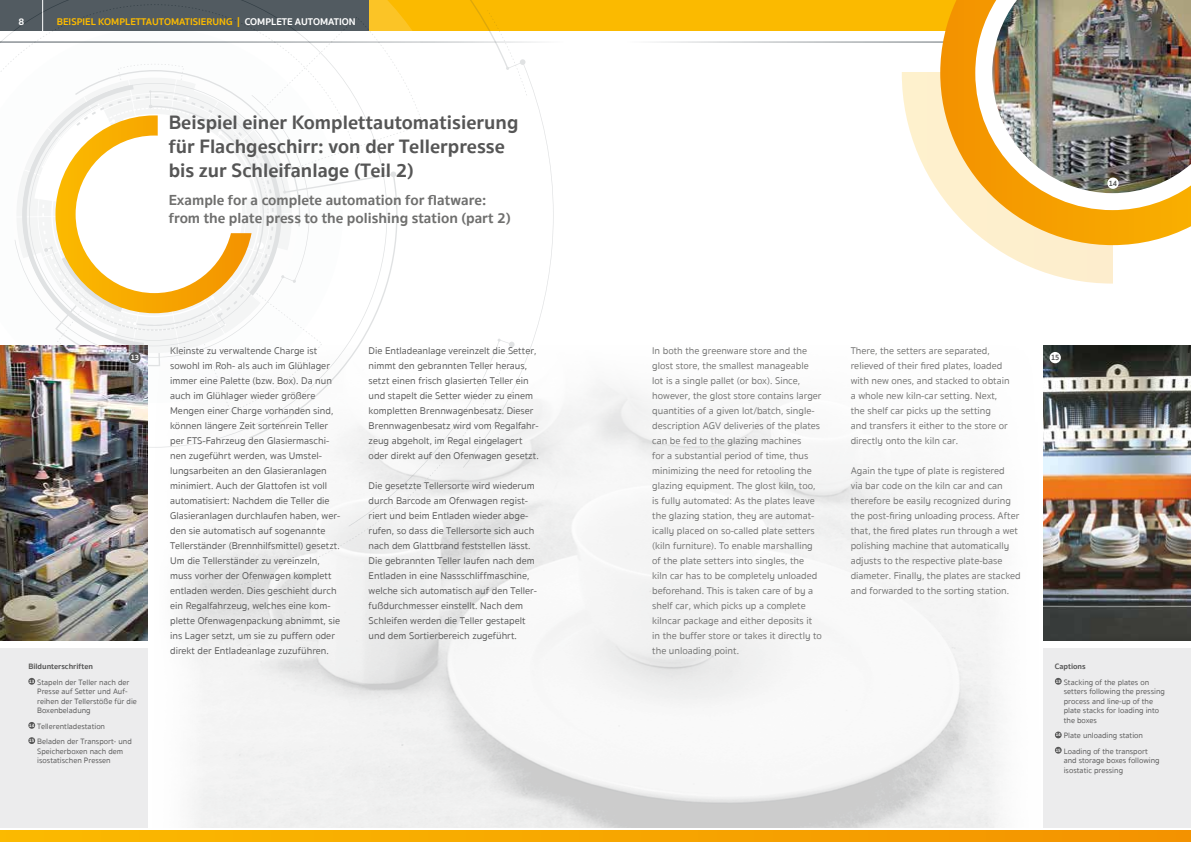
<style>
.page{position:relative;width:1191px;height:842px;background:#fff}
.page>*{position:absolute;margin:0;border:0;box-sizing:border-box;transform-origin:0 0}
.t1{font:700 20px/24px "Sukhumvit Set";color:#565656}
.t2{font:700 15px/18px "Sukhumvit Set";color:#6f6f6e}
.t3{font:10px/15px "Sukhumvit Set Text";color:#565656}
.t4{font:10px/15px "Sukhumvit Set Text";color:#6f6f6e}
.t5{font:700 10px "Sukhumvit Set";color:#fbba00}
.t6{font:700 10px "Sukhumvit Set";color:#fff}
.t7{font:8px/9.6px "Sukhumvit Set Text";color:#565656}
.t8{font:700 8px "Sukhumvit Set";color:#565656}
.t9{font:700 8px "Sukhumvit Set";color:#565656;scale:.9 1}
.t10{font:700 8px "Sukhumvit Set";color:#fff;scale:.9 1}
.s1{color:#fff}
</style>
<div class="page">
<div style="left:0;top:0;width:1191px;height:31px;background:#fbba00"></div>
<hr style="left:627px;top:42px;width:564px;height:1px;background:#343f46">
<hr style="left:0;top:42px;width:564px;height:1px;background:#343f46">
<svg style="left:0;top:831px;width:1191px;height:11px"></svg>
<img style="left:147px;top:382px;width:854px;height:446px">
<div style="left:0;top:649px;width:147px;height:179px;background:#ececed"></div>
<div style="left:1043px;top:649px;width:148px;height:179px;background:#ececed"></div>
<div style="left:28px;top:678px;width:7px;height:7px;background:#565656;border-radius:50%"></div>
<div style="left:28px;top:722px;width:7px;height:7px;background:#565656;border-radius:50%"></div>
<div style="left:28px;top:737px;width:7px;height:7px;background:#565656;border-radius:50%"></div>
<div style="left:1054px;top:678px;width:7px;height:7px;background:#565656;border-radius:50%"></div>
<svg style="left:1054px;top:731px;width:7px;height:7px"></svg>
<div style="left:1054px;top:747px;width:7px;height:7px;background:#565656;border-radius:50%"></div>
<svg style="left:234px;top:526px;width:278px;height:60px;fill:#eeefef"></svg>
<svg style="left:9px;top:0;width:544px;height:526px"></svg>
<img style="left:0;top:346px;width:147px;height:295px">
<img style="left:1043px;top:346px;width:148px;height:295px">
<div style="left:129px;top:352px;width:12px;height:11px;background:#565656;border-radius:50%"></div>
<div style="left:1049px;top:352px;width:11px;height:11px;background:#fff;border-radius:50%"></div>
<svg style="left:902px;top:73px;width:210px;height:211px"></svg>
<img style="left:940px;top:0;width:251px;height:245px">
<div style="left:1107px;top:178px;width:11px;height:11px;background:#fff;border-radius:50%"></div>
<p class="t6" style="left:18px;top:14px;width:7px">8</p>
<p class="t5" style="left:57px;top:14px;width:300px">BEISPIEL KOMPLETTAUTOMATISIERUNG | <span class="s1">COMPLETE AUTOMATION</span></p>
<h1 class="t1" style="left:169px;top:111px;width:351px">Beispiel einer Komplettautomatisierung für Flachgeschirr: von der Tellerpresse bis zur Schleifanlage (Teil 2)</h1>
<h2 class="t2" style="left:169px;top:191px;width:343px">Example for a complete automation for flatware: from the plate press to the polishing station (part 2)</h2>
<p class="t3" style="left:170px;top:344px;width:172px">Kleinste zu verwaltende Charge ist sowohl im Roh- als auch im Glühlager immer eine Palette (bzw. Box). Da nun auch im Glühlager wieder größere Mengen einer Charge vorhanden sind, können längere Zeit sortenrein Teller per FTS-Fahrzeug den Glasiermaschi&shy;nen zugeführt werden, was Umstel&shy;lungsarbeiten an den Glasieranlagen minimiert. Auch der Glattofen ist voll automatisiert: Nachdem die Teller die Glasieranlagen durchlaufen haben, wer&shy;den sie automatisch auf sogenannte Tellerständer (Brennhilfsmittel) gesetzt.<br>Um die Tellerständer zu vereinzeln, muss vorher der Ofenwagen komplett entladen werden. Dies geschieht durch ein Regalfahrzeug, welches eine kom&shy;plette Ofenwagenpackung abnimmt, sie ins Lager setzt, um sie zu puffern oder direkt der Entladeanlage zuzuführen.</p>
<p class="t3" style="left:369px;top:344px;width:172px">Die Entladeanlage vereinzelt die Setter, nimmt den gebrannten Teller heraus, setzt einen frisch glasierten Teller ein und stapelt die Setter wieder zu einem kompletten Brennwagenbesatz. Dieser Brennwagenbesatz wird vom Regalfahr&shy;zeug abgeholt, im Regal eingelagert oder direkt auf den Ofenwagen gesetzt.</p>
<p class="t4" style="left:652px;top:344px;width:171px">In both the greenware store and the glost store, the smallest manageable lot is a single pallet (or box). Since, however, the glost store contains larger quantities of a given lot/batch, single&shy;description AGV deliveries of the plates can be fed to the glazing machines<br>for a substantial period of time, thus minimizing the need for retooling the glazing equipment. The glost kiln, too, is fully automated: As the plates leave the glazing station, they are automat&shy;ically placed on so-called plate setters (kiln furniture). To enable marshalling of the plate setters into singles, the kiln car has to be completely unloaded beforehand. This is taken care of by a shelf car, which picks up a complete kilncar package and either deposits it in the buffer store or takes it directly to the unloading point.</p>
<p class="t4" style="left:850px;top:344px;width:160px">There, the setters are separated, relieved of their fired plates, loaded with new ones, and stacked to obtain a whole new kiln-car setting. Next, the shelf car picks up the setting and transfers it either to the store or directly onto the kiln car.</p>
<p class="t10" style="left:131px;top:351px;width:11px">13</p>
<p class="t9" style="left:1051px;top:351px;width:11px">15</p>
<p class="t4" style="left:850px;top:464px;width:172px">Again the type of plate is registered<br>via bar code on the kiln car and can therefore be easily recognized during the post-firing unloading process. After that, the fired plates run through a wet polishing machine that automatically adjusts to the respective plate-base diameter. Finally, the plates are stacked and forwarded to the sorting station.</p>
<p class="t3" style="left:369px;top:479px;width:169px">Die gesetzte Tellersorte wird wiederum durch Barcode am Ofenwagen regist&shy;riert und beim Entladen wieder abge&shy;rufen, so dass die Tellersorte sich auch nach dem Glattbrand feststellen lässt.<br>Die gebrannten Teller laufen nach dem Entladen in eine Nassschliffmaschine, welche sich automatisch auf den Teller&shy;fußdurchmesser einstellt. Nach dem Schleifen werden die Teller gestapelt und dem Sortierbereich zugeführt.</p>
<p class="t9" style="left:1108px;top:177px;width:11px">14</p>
<p class="t8" style="left:28px;top:661px;width:66px">Bildunterschriften</p>
<p class="t7" style="left:37px;top:677px;width:101px;text-indent:-8px"><sup>13</sup> Stapeln der Teller nach der<br>Presse auf Setter und Auf&shy;reihen der Tellerstöße für die<br>Boxenbeladung</p>
<p class="t7" style="left:29px;top:719px;width:104px;line-height:15.3px"><sup>14</sup> Tellerentladestation<br><sup>15</sup> Beladen der Transport- und</p>
<p class="t7" style="left:37px;top:746px;width:88px">Speicherboxen nach dem isostatischen Pressen</p>
<p class="t8" style="left:1054px;top:661px;width:32px">Captions</p>
<p class="t7" style="left:1063px;top:677px;width:103px;text-indent:-8px"><sup>13</sup> Stacking of the plates on setters following the pressing process and line-up of the plate stacks for loading into the boxes</p>
<p class="t7" style="left:1055px;top:728px;width:94px;line-height:15.3px"><sup>14</sup> Plate unloading station<br><sup>15</sup> Loading of the transport</p>
<p class="t7" style="left:1063px;top:756px;width:97px">and storage boxes following isostatic pressing</p>
</div>
